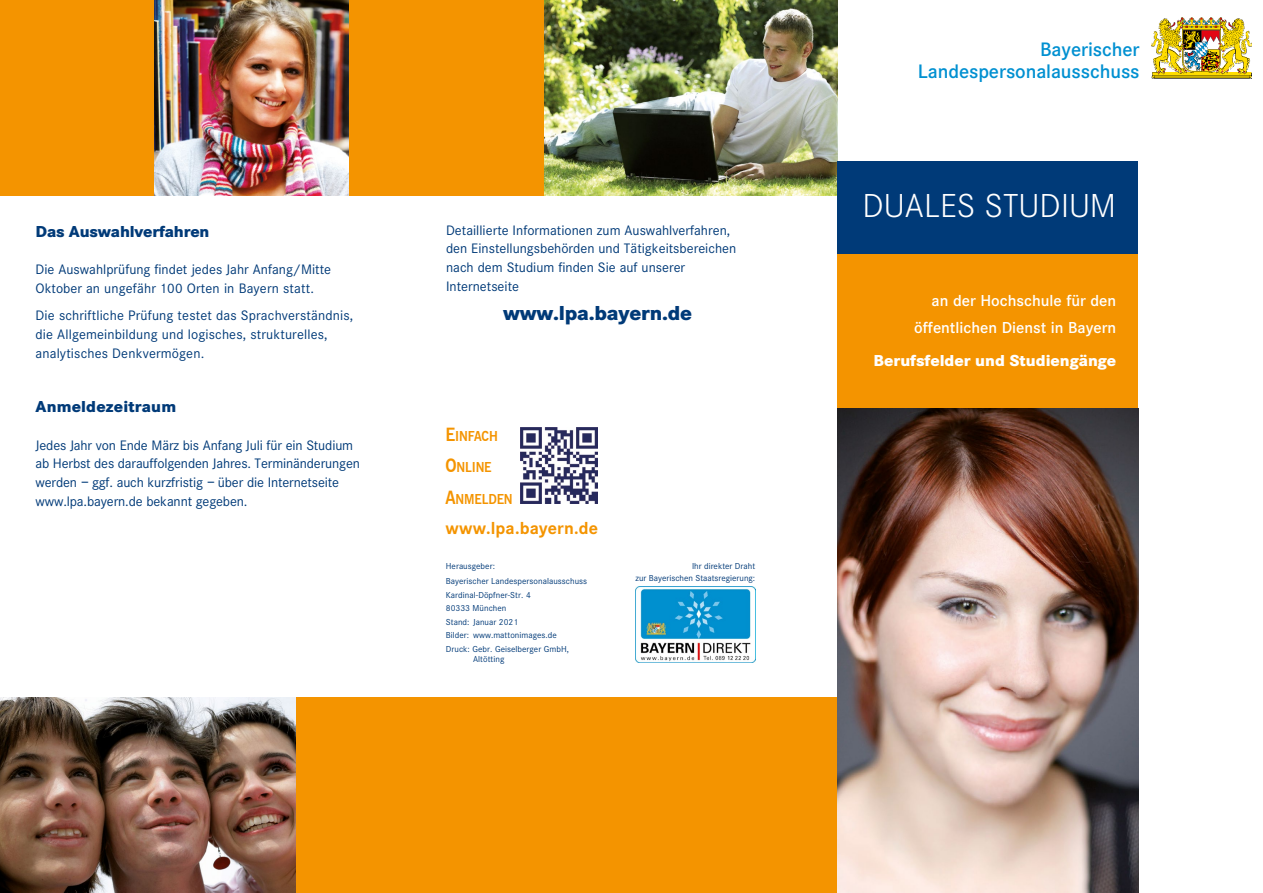
<style>
.page{position:relative;width:1263px;height:893px;background:#fff}
.page>*{position:absolute;margin:0;border:0;box-sizing:border-box;transform-origin:0 0}
.t1{font:300 34.5px "Corporate S";color:#fff}
.t2{font:800 21px "Corporate S";letter-spacing:-.01em;color:#003a78}
.t3{font:600 20.25px "Corporate S";letter-spacing:-.005em;color:#0090d1}
.t4{font:700 18px "Corporate S";letter-spacing:.01em;color:#f49400}
.t5{font:600 16.5px "Corporate S";color:#fff}
.t6{font:800 16.5px "Corporate S";color:#fff}
.t7{font:800 16.5px "Corporate S";letter-spacing:-.01em;color:#003a78}
.t8{font:800 16.5px "Corporate S";letter-spacing:.01em;color:#003a78}
.t9{font:14.25px/18.8px "Corporate S";color:#003a78}
.t10{font:700 13.65px "News Gothic BT";letter-spacing:-.015em;color:#f49400;scale:.91 1}
.t11{font:9px "Corporate S";letter-spacing:.005em;color:#003a78}
.s1{font-weight:600;font-style:italic}
.s2{font-size:18.15px}
</style>
<div class="page">
<div style="left:838px;top:254px;width:300px;height:173px;background:#f49400"></div>
<div style="left:0;top:697px;width:838px;height:196px;background:#f49400"></div>
<img style="left:838px;top:408px;width:300px;height:485px">
<img style="left:1151px;top:17px;width:101px;height:61px">
<div style="left:0;top:0;width:838px;height:196px;background:#f49400"></div>
<img style="left:544px;top:0;width:294px;height:196px">
<img style="left:154px;top:0;width:195px;height:196px">
<div style="left:838px;top:162px;width:300px;height:92px;background:#003a78"></div>
<img style="left:0;top:697px;width:295px;height:196px">
<img style="left:636px;top:587px;width:119px;height:75px">
<img style="left:520px;top:427px;width:77px;height:77px">
<p class="t7" style="left:36px;top:221px;width:175px">Das Auswahlverfahren</p>
<p class="t9" style="left:36px;top:260px;width:297px">Die Auswahlprüfung findet jedes Jahr Anfang/Mitte<br>Oktober an ungefähr 100 Orten in Bayern statt.</p>
<p class="t9" style="left:36px;top:306px;width:319px">Die schriftliche Prüfung testet das Sprachverständnis, die Allgemeinbildung und logisches, strukturelles, analytisches Denkvermögen.</p>
<p class="t8" style="left:36px;top:397px;width:142px">Anmeldezeitraum</p>
<p class="t9" style="left:36px;top:436px;width:326px">Jedes Jahr von Ende März bis Anfang Juli für ein Studium ab Herbst des darauffolgenden Jahres. Terminänderungen werden <span class="s1">−</span> ggf. auch kurzfristig <span class="s1">−</span> über die Internetseite www.lpa.bayern.de bekannt gegeben.</p>
<p class="t9" style="left:446px;top:221px;width:292px">Detaillierte Informationen zum Auswahlverfahren, den Einstellungsbehörden und Tätigkeitsbereichen nach dem Studium finden Sie auf unserer Internetseite</p>
<p class="t2" style="left:503px;top:301px;width:191px">www.lpa.bayern.de</p>
<p class="t10" style="left:445px;top:427px;width:59px"><span class="s2">E</span>INFACH</p>
<p class="t10" style="left:445px;top:459px;width:51px"><span class="s2">O</span>NLINE</p>
<p class="t10" style="left:445px;top:490px;width:75px"><span class="s2">A</span>NMELDEN</p>
<p class="t4" style="left:445px;top:517px;width:154px">www.lpa.bayern.de</p>
<p class="t11" style="left:446px;top:561px;width:51px">Herausgeber:</p>
<p class="t11" style="left:446px;top:576px;width:143px">Bayerischer Landespersonalausschuss</p>
<p class="t11" style="left:446px;top:590px;width:86px">Kardinal-Döpfner-Str. 4</p>
<p class="t11" style="left:446px;top:603px;width:62px">80333 München</p>
<p class="t11" style="left:446px;top:617px;width:74px">Stand: Januar 2021</p>
<p class="t11" style="left:446px;top:630px;width:113px">Bilder: www.mattonimages.de</p>
<p class="t11" style="left:446px;top:644px;width:125px">Druck: Gebr. Geiselberger GmbH,</p>
<p class="t11" style="left:473px;top:654px;width:33px">Altötting</p>
<p class="t11" style="left:692px;top:561px;width:65px">Ihr direkter Draht</p>
<p class="t11" style="left:635px;top:572px;width:121px">zur Bayerischen Staatsregierung:</p>
<p class="t3" style="left:1040px;top:37px;width:101px">Bayerischer</p>
<p class="t3" style="left:918px;top:60px;width:223px">Landespersonalausschuss</p>
<p class="t1" style="left:862px;top:187px;width:255px">DUALES STUDIUM</p>
<p class="t5" style="left:932px;top:291px;width:186px">an der Hochschule für den</p>
<p class="t5" style="left:914px;top:318px;width:203px">öffentlichen Dienst in Bayern</p>
<p class="t6" style="left:873px;top:351px;width:244px">Berufsfelder und Studiengänge</p>
</div>
